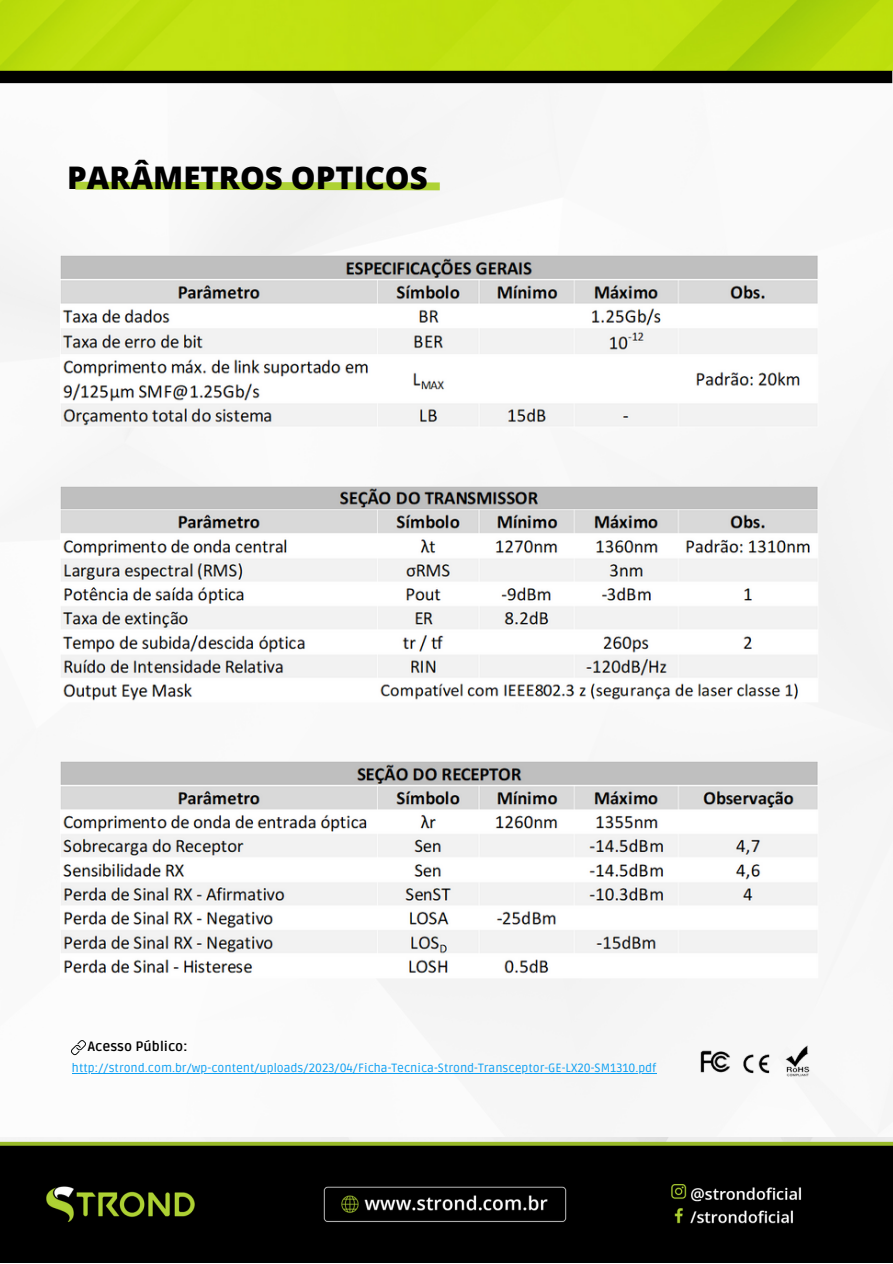
<style>
.page{position:relative;width:893px;height:1264px;background:#fff}
.page>*{position:absolute;margin:0;border:0;box-sizing:border-box;transform-origin:0 0}
.t1{font:800 31.2px "Open Sans";color:#000}
.t2{font:700 13.5px "Ruda";color:#000}
.t3{font:12px "Ruda";color:#0c9ff2}
</style>
<div class="page">
<img style="left:0;top:83px;width:892px;height:1050px">
<img style="left:0;top:0;width:892px;height:71px">
<img style="left:0;top:1137px;width:892px;height:125px">
<div style="left:0;top:71px;width:892px;height:12px;background:#000"></div>
<svg style="left:67px;top:178px;width:380px;height:16px"></svg>
<img style="left:60px;top:762px;width:758px;height:216px">
<img style="left:61px;top:486px;width:757px;height:216px">
<img style="left:60px;top:255px;width:758px;height:172px">
<img style="left:697px;top:1043px;width:35px;height:33px">
<img style="left:737px;top:1049px;width:37px;height:28px">
<img style="left:780px;top:1043px;width:39px;height:34px">
<svg style="left:71px;top:1039px;width:15px;height:16px"></svg>
<hr style="left:72px;top:1073px;width:584px;height:1px;background:#0c9ff2">
<h1 class="t1" style="left:67px;top:155px;width:362px">PARÂMETROS OPTICOS</h1>
<p class="t2" style="left:88px;top:1038px;width:101px">Acesso Público:</p>
<p class="t3" style="left:72px;top:1061px;width:585px">http://strond.com.br/wp-content/uploads/2023/04/Ficha-Tecnica-Strond-Transceptor-GE-LX20-SM1310.pdf</p>
</div>
